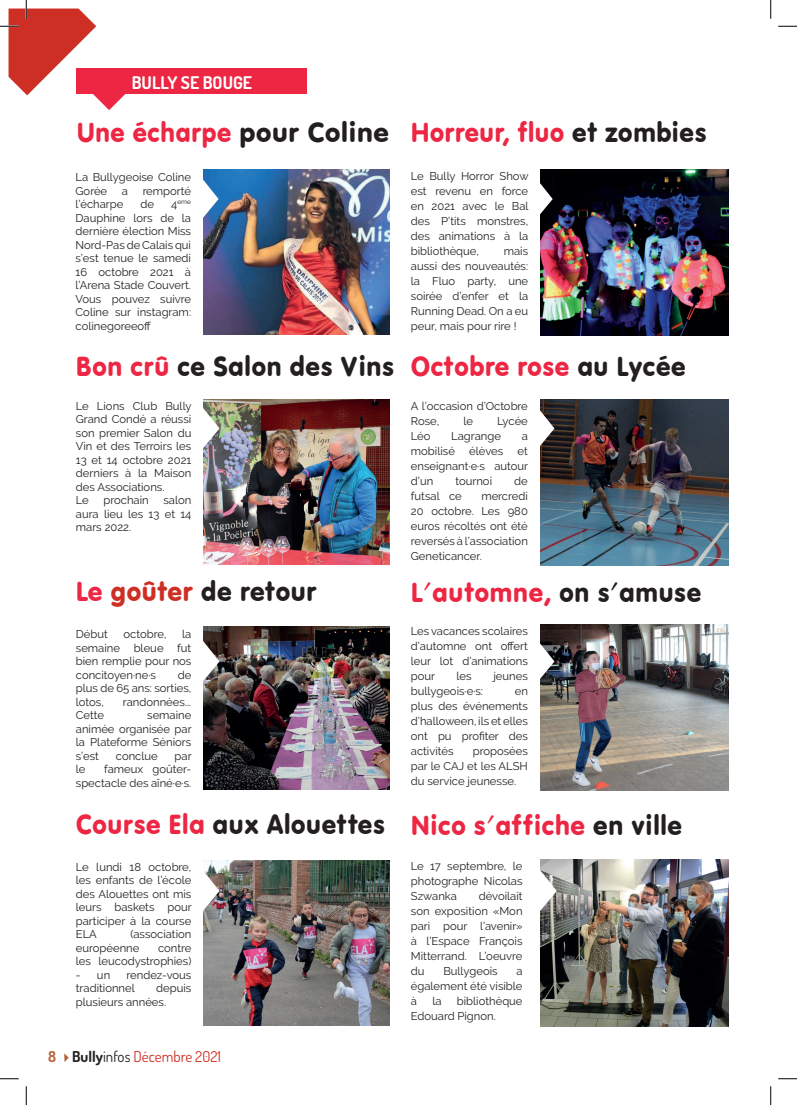
<style>
.page{position:relative;width:797px;height:1105px;background:#fff}
.page>*{position:absolute;margin:0;border:0;box-sizing:border-box;transform-origin:0 0}
.t1{font:28.75px "VAG Round";color:#ed2643;scale:.94 1}
.t2{font:28.75px "VAG Round";color:#231f20;scale:.94 1}
.t3{font:28.75px "VAG Round";color:#ed2643;scale:.92 1}
.t4{font:28.75px "VAG Round";color:#231f20;scale:.95 1}
.t5{font:700 17.5px "Dosis";color:#fff}
.t6{font:15px "Dosis";color:#ce2f24}
.t7{font:11.25px/15px "Raleway";color:#231f20;text-align:justify}
.t8{font:6.5px "Raleway";color:#231f20}
.s1{color:#231f20}
.s2{font-size:11.25px}
.s3{color:#ed2643}
.s4{color:#ce2f24}
.s5{font-weight:700;color:#ba603d}
.s6{font-weight:700;color:#231f20}
</style>
<div class="page">
<svg style="left:64px;top:1053px;width:5px;height:9px"></svg>
<div style="left:77px;top:69px;width:230px;height:25px;background:#ed2643"></div>
<img style="left:203px;top:627px;width:186px;height:163px">
<img style="left:203px;top:399px;width:186px;height:165px">
<img style="left:540px;top:170px;width:188px;height:166px">
<img style="left:203px;top:170px;width:186px;height:165px">
<img style="left:540px;top:399px;width:188px;height:166px">
<img style="left:540px;top:625px;width:188px;height:166px">
<img style="left:203px;top:860px;width:186px;height:165px">
<svg style="left:203px;top:177px;width:15px;height:42px"></svg>
<svg style="left:540px;top:177px;width:12px;height:42px"></svg>
<svg style="left:203px;top:406px;width:16px;height:43px"></svg>
<svg style="left:540px;top:406px;width:14px;height:43px"></svg>
<svg style="left:203px;top:639px;width:16px;height:43px"></svg>
<svg style="left:540px;top:639px;width:14px;height:43px"></svg>
<svg style="left:203px;top:869px;width:16px;height:42px"></svg>
<img style="left:540px;top:860px;width:188px;height:166px">
<svg style="left:540px;top:869px;width:17px;height:42px"></svg>
<svg style="left:778px;top:25px;width:19px;height:2px"></svg>
<svg style="left:0;top:1078px;width:19px;height:1px"></svg>
<svg style="left:778px;top:1078px;width:19px;height:1px"></svg>
<svg style="left:0;top:0;width:126px;height:110px"></svg>
<svg style="left:25px;top:1086px;width:2px;height:19px"></svg>
<svg style="left:770px;top:0;width:1px;height:19px"></svg>
<svg style="left:770px;top:1086px;width:1px;height:19px"></svg>
<h2 class="t5" style="left:132px;top:71px;width:122px">BULLY SE BOUGE</h2>
<h1 class="t3" style="left:77px;top:116px;width:686px">Une écharpe <span class="s1">pour Coline</span> Horreur, fluo <span class="s1">et zombies</span></h1>
<p class="t7" style="left:76px;top:170px;width:117px;line-height:13.5px">La Bullygeoise Coline<br>Gorée</p>
<p class="t7" style="left:411px;top:169px;width:119px">Le Bully Horror Show est revenu en force en 2021 avec le Bal des P’tits monstres, des animations à la bibliothèque,</p>
<p class="t7" style="left:122px;top:183px;width:8px">a</p>
<p class="t7" style="left:143px;top:183px;width:50px">remporté</p>
<p class="t7" style="left:76px;top:197px;width:49px">l’écharpe</p>
<p class="t7" style="left:140px;top:197px;width:15px">de</p>
<p class="t8" style="left:171px;top:198px;width:21px"><span class="s2">4</span>eme</p>
<p class="t7" style="left:76px;top:211px;width:117px;line-height:13.5px">Dauphine lors de la dernière élection Miss Nord-Pas de Calais qui s’est tenue le samedi 16 octobre 2021 à l’Arena Stade Couvert.<br>Vous pouvez suivre Coline sur instagram: colinegoreeoff</p>
<p class="t7" style="left:411px;top:244px;width:119px;text-indent:93px">mais aussi des nouveautés: la Fluo party, une soirée d’enfer et la Running Dead. On a eu peur, mais pour rire !</p>
<h1 class="t2" style="left:76px;top:350px;width:340px"><span class="s3">Bon crû</span> ce Salon des Vins</h1>
<p class="t7" style="left:76px;top:399px;width:117px;line-height:13.5px;text-align:left">Le Lions Club Bully<br>Grand Condé a réussi son premier Salon du<br>Vin et des Terroirs les<br>13 et 14 octobre 2021 derniers à la Maison des Associations.<br>Le</p>
<p class="t7" style="left:76px;top:494px;width:117px;line-height:13.5px;text-indent:88px">salon aura lieu les 13 et 14 mars 2022.</p>
<p class="t7" style="left:103px;top:493px;width:47px">prochain</p>
<h1 class="t4" style="left:76px;top:575px;width:255px"><span class="s3">Le</span> <span class="s4">goûter</span> de retour</h1>
<p class="t7" style="left:76px;top:628px;width:117px;line-height:13.5px;text-indent:106px">la semaine bleue fut bien remplie pour nos concitoyen·ne↓·s</p>
<p class="t7" style="left:76px;top:627px;width:34px">Début</p>
<p class="t7" style="left:124px;top:627px;width:44px">octobre,</p>
<p class="t7" style="left:76px;top:668px;width:117px;line-height:13.5px;text-indent:102px">de plus de 65 ans: sorties, lotos,</p>
<p class="t7" style="left:123px;top:694px;width:70px">randonnées...</p>
<p class="t7" style="left:76px;top:709px;width:117px;line-height:13.5px;text-indent:71px">semaine animée organisée par la Plateforme Séniors s’est</p>
<p class="t7" style="left:76px;top:708px;width:30px">Cette</p>
<p class="t7" style="left:116px;top:748px;width:43px">conclue</p>
<p class="t7" style="left:175px;top:748px;width:19px">par</p>
<p class="t7" style="left:76px;top:763px;width:117px;line-height:13.5px;text-align:right">fameux goûter&shy;spectacle des aîné·e·s.</p>
<p class="t7" style="left:76px;top:762px;width:11px">le</p>
<h1 class="t2" style="left:76px;top:808px;width:331px"><span class="s3">Course Ela</span> aux Alouettes</h1>
<p class="t7" style="left:76px;top:860px;width:117px;line-height:13.5px">Le lundi 18 octobre, les enfants de l’école des Alouettes ont mis leurs baskets pour participer à la course ELA</p>
<p class="t7" style="left:76px;top:927px;width:117px;line-height:13.5px;text-indent:54px">(association européenne</p>
<p class="t7" style="left:76px;top:941px;width:117px;line-height:13.5px;text-align:right">contre<br>les leucodystrophies)</p>
<p class="t7" style="left:76px;top:967px;width:36px">- un</p>
<p class="t7" style="left:76px;top:968px;width:117px;line-height:13.5px;text-indent:51px">rendez-vous traditionnel</p>
<p class="t7" style="left:76px;top:981px;width:117px;line-height:13.5px;text-indent:80px">depuis plusieurs années.</p>
<h3 class="t6" style="left:48px;top:1046px;width:174px"><span class="s5">8</span> <span class="s6">Bully</span><span class="s1">infos</span> Décembre 2021</h3>
<h1 class="t1" style="left:411px;top:350px;width:294px">Octobre rose <span class="s1">au Lycée</span></h1>
<p class="t7" style="left:411px;top:398px;width:118px">A l’occasion d’Octobre<br>Rose,</p>
<p class="t7" style="left:463px;top:413px;width:11px">le</p>
<p class="t7" style="left:497px;top:413px;width:32px">Lycée</p>
<p class="t7" style="left:411px;top:428px;width:21px">Léo</p>
<p class="t7" style="left:451px;top:428px;width:51px">Lagrange</p>
<p class="t7" style="left:522px;top:428px;width:8px">a</p>
<p class="t7" style="left:411px;top:443px;width:46px">mobilisé</p>
<p class="t7" style="left:469px;top:443px;width:35px">élèves</p>
<p class="t7" style="left:411px;top:443px;width:119px;text-indent:107px">et enseignant·e·s autour d’un</p>
<p class="t7" style="left:455px;top:473px;width:38px">tournoi</p>
<p class="t7" style="left:514px;top:473px;width:15px">de</p>
<p class="t7" style="left:411px;top:488px;width:52px">futsal ce</p>
<p class="t7" style="left:411px;top:488px;width:118px;text-indent:70px">mercredi 20 octobre. Les 980 euros récoltés ont été reversés à l’association Geneticancer.</p>
<h1 class="t1" style="left:411px;top:576px;width:310px">L'automne, <span class="s1">on s'amuse</span></h1>
<p class="t7" style="left:411px;top:624px;width:118px">Les vacances scolaires d’automne ont offert leur lot d’animations pour</p>
<p class="t7" style="left:456px;top:669px;width:17px">les</p>
<p class="t7" style="left:493px;top:669px;width:36px">jeunes</p>
<p class="t7" style="left:411px;top:684px;width:74px">bullygeois·e·s:</p>
<p class="t7" style="left:411px;top:684px;width:118px;text-indent:104px">en plus des événements d’halloween, ils et elles ont pu profiter des activités</p>
<p class="t7" style="left:411px;top:744px;width:118px;text-indent:62px">proposées par le CAJ et les ALSH du service jeunesse.</p>
<h1 class="t1" style="left:411px;top:809px;width:290px">Nico s'affiche <span class="s1">en ville</span></h1>
<p class="t7" style="left:411px;top:858px;width:113px">Le 17 septembre, le photographe Nicolas Szwanka</p>
<p class="t7" style="left:411px;top:888px;width:113px;text-indent:68px">dévoilait son exposition «Mon pari pour l’avenir» à l’Espace François Mitterrand. L’oeuvre du</p>
<p class="t7" style="left:443px;top:963px;width:56px">Bullygeois</p>
<p class="t7" style="left:411px;top:963px;width:113px;text-indent:105px">a également été visible à</p>
<p class="t7" style="left:411px;top:993px;width:113px;text-indent:46px">bibliothèque<br>Edouard Pignon.</p>
<p class="t7" style="left:432px;top:993px;width:11px">la</p>
</div>
